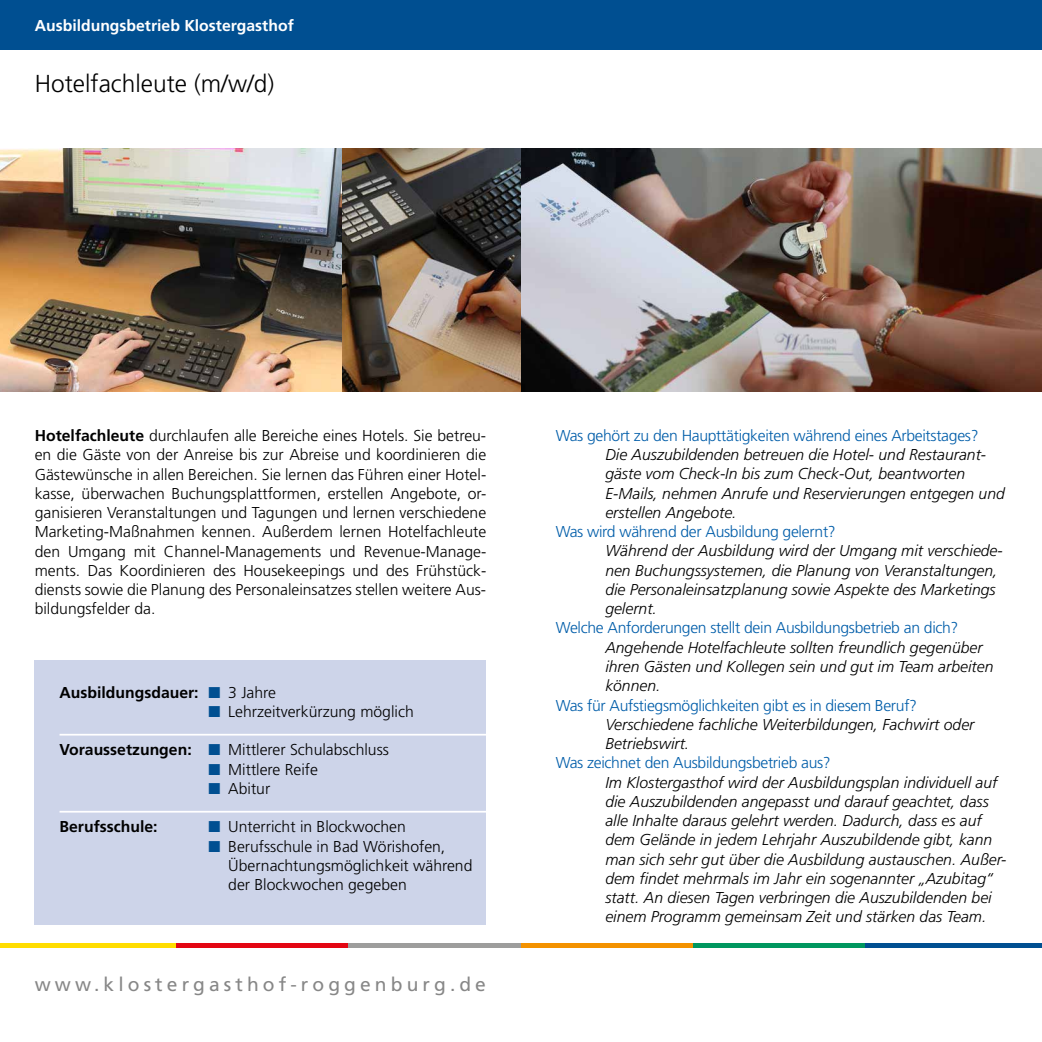
<style>
.page{position:relative;width:1042px;height:1042px;background:#fff}
.page>*{position:absolute;margin:0;border:0;box-sizing:border-box;transform-origin:0 0}
.t1{font:300 24.5px "Frutiger";color:#000}
.t2{font:19.25px "Frutiger";letter-spacing:.215em;color:#878787}
.t3{font:italic 300 15.75px/19.2px "Frutiger";color:#000}
.t4{font:300 15.75px/19.2px "Frutiger";color:#000;text-align:justify}
.t5{font:300 15.75px "Frutiger";letter-spacing:-.02em;color:#005da9}
.t6{font:700 15.75px "Frutiger";color:#000}
.t7{font:700 15.75px "Frutiger";color:#fff}
.s1{font-weight:700}
.s2{color:#004f91}
.s3{font-weight:300}
</style>
<div class="page">
<div style="left:0;top:0;width:1042px;height:50px;background:#004f91"></div>
<hr style="left:0;top:943px;width:177px;height:4px;background:#fd0">
<hr style="left:177px;top:943px;width:172px;height:4px;background:#e30613">
<hr style="left:349px;top:943px;width:172px;height:4px;background:#9d9d9c">
<hr style="left:521px;top:943px;width:172px;height:4px;background:#f39200">
<hr style="left:693px;top:943px;width:172px;height:4px;background:#00975f">
<hr style="left:865px;top:943px;width:177px;height:4px;background:#004f91">
<div style="left:35px;top:660px;width:451px;height:264px;background:#cdd4e9"></div>
<hr style="left:60px;top:734px;width:426px;height:1px;background:#fff">
<hr style="left:60px;top:811px;width:426px;height:1px;background:#fff">
<img style="left:341px;top:149px;width:180px;height:243px">
<img style="left:0;top:149px;width:341px;height:243px">
<img style="left:521px;top:149px;width:521px;height:243px">
<p class="t7" style="left:35px;top:16px;width:261px">Ausbildungsbetrieb Klostergasthof</p>
<h1 class="t1" style="left:35px;top:70px;width:241px">Hotelfachleute (m/w/d)</h1>
<p class="t4" style="left:35px;top:426px;width:453px"><span class="s1">Hotelfachleute</span> durchlaufen alle Bereiche eines Hotels. Sie betreu&shy;en die Gäste von der Anreise bis zur Abreise und koordinieren die Gästewünsche in allen Bereichen. Sie lernen das Führen einer Hotel&shy;kasse, überwachen Buchungsplattformen, erstellen Angebote, or&shy;ganisieren Veranstaltungen und Tagungen und lernen verschiedene Marketing-Maßnahmen kennen. Außerdem lernen Hotelfachleute den Umgang mit Channel-Managements und Revenue-Manage&shy;ments. Das Koordinieren des Housekeepings und des Frühstück&shy;diensts sowie die Planung des Personaleinsatzes stellen weitere Aus&shy;bildungsfelder da.</p>
<p class="t6" style="left:60px;top:683px;width:218px">Ausbildungsdauer: <span class="s2">■</span> <span class="s3">3 Jahre</span></p>
<p class="t4" style="left:208px;top:702px;width:207px"><span class="s2">■</span> Lehrzeitverkürzung möglich</p>
<p class="t4" style="left:60px;top:740px;width:331px"><span class="s1">Voraussetzungen:</span> <span class="s2">■</span> Mittlerer Schulabschluss</p>
<p class="t4" style="left:208px;top:760px;width:111px"><span class="s2">■</span> Mittlere Reife</p>
<p class="t4" style="left:208px;top:779px;width:63px"><span class="s2">■</span> Abitur</p>
<p class="t6" style="left:60px;top:817px;width:99px">Berufsschule:</p>
<p class="t4" style="left:208px;top:817px;width:199px"><span class="s2">■</span> Unterricht in Blockwochen</p>
<p class="t4" style="left:228px;top:837px;width:246px;text-align:left;text-indent:-20px"><span class="s2">■</span> Berufsschule in Bad Wörishofen,<br>Übernachtungsmöglichkeit während der Blockwochen gegeben</p>
<p class="t2" style="left:35px;top:972px;width:453px">www.klostergasthof-roggenburg.de</p>
<p class="t5" style="left:556px;top:427px;width:424px">Was gehört zu den Haupttätigkeiten während eines Arbeitstages?</p>
<p class="t3" style="left:605px;top:445px;width:401px">Die Auszubildenden betreuen die Hotel- und Restaurant&shy;gäste vom Check-In bis zum Check-Out, beantworten E-Mails, nehmen Anrufe und Reservierungen entgegen und erstellen Angebote.</p>
<p class="t5" style="left:556px;top:523px;width:282px">Was wird während der Ausbildung gelernt?</p>
<p class="t3" style="left:605px;top:541px;width:399px">Während der Ausbildung wird der Umgang mit verschiede&shy;nen Buchungssystemen, die Planung von Veranstaltungen, die Personaleinsatzplanung sowie Aspekte des Marketings gelernt.</p>
<p class="t5" style="left:556px;top:619px;width:404px">Welche Anforderungen stellt dein Ausbildungsbetrieb an dich?</p>
<p class="t3" style="left:605px;top:638px;width:390px">Angehende Hotelfachleute sollten freundlich gegenüber ihren Gästen und Kollegen sein und gut im Team arbeiten können.</p>
<p class="t5" style="left:556px;top:696px;width:363px">Was für Aufstiegsmöglichkeiten gibt es in diesem Beruf?</p>
<p class="t3" style="left:605px;top:715px;width:371px">Verschiedene fachliche Weiterbildungen, Fachwirt oder<br>Betriebswirt.</p>
<p class="t5" style="left:556px;top:754px;width:277px">Was zeichnet den Ausbildungsbetrieb aus?</p>
<p class="t3" style="left:605px;top:772px;width:402px">Im Klostergasthof wird der Ausbildungsplan individuell auf die Auszubildenden angepasst und darauf geachtet, dass alle Inhalte daraus gelehrt werden. Dadurch, dass es auf dem Gelände in jedem Lehrjahr Auszubildende gibt, kann man sich sehr gut über die Ausbildung austauschen. Außer&shy;dem findet mehrmals im Jahr ein sogenannter „Azubitag“ statt. An diesen Tagen verbringen die Auszubildenden bei einem Programm gemeinsam Zeit und stärken das Team.</p>
</div>
